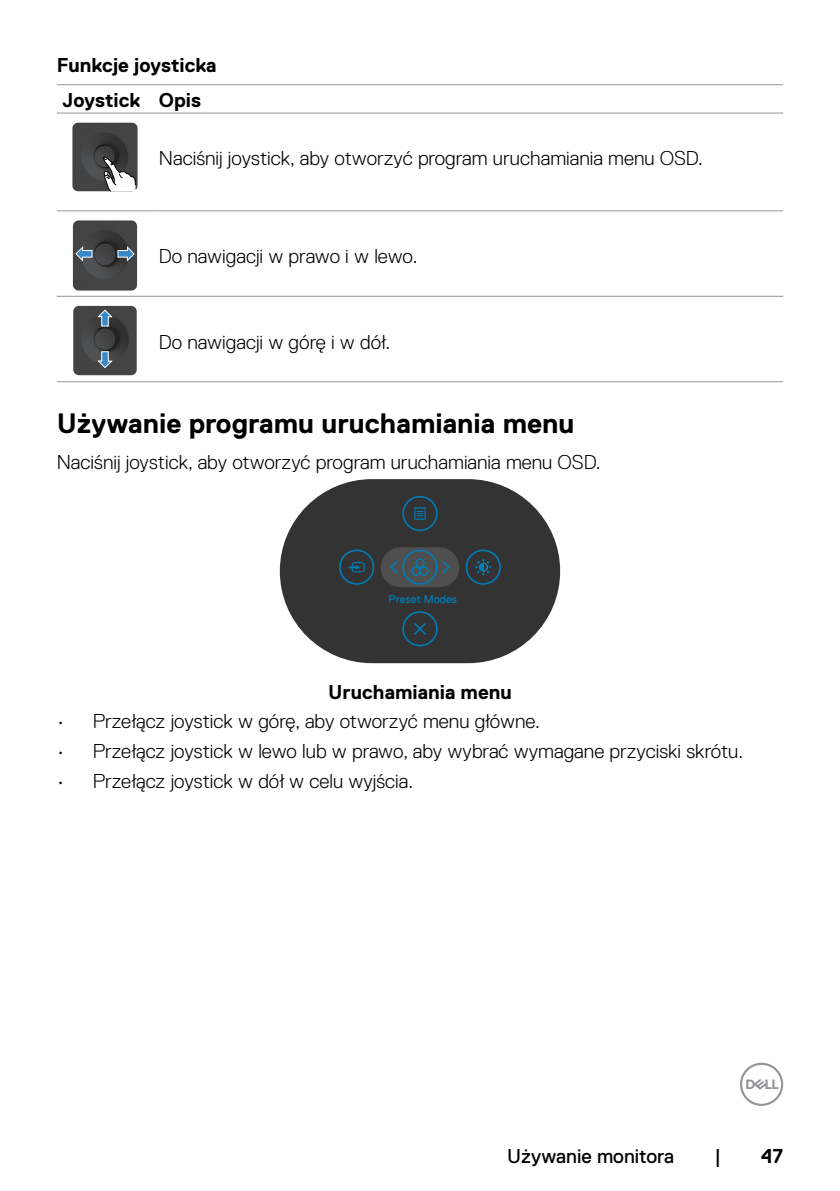
<style>
.page{position:relative;width:840px;height:1191px;background:#fff}
.page>*{position:absolute;margin:0;border:0;box-sizing:border-box;transform-origin:0 0}
.t1{font:700 28px "Dell Replica";color:#000}
.t2{font:300 20px "Dell Replica";color:#000}
.t3{font:700 20px/35px "Dell Replica";color:#000}
.t4{font:20px "Dell Replica";color:#000}
.t5{font:11.2px "Dell Replica";color:#007db8}
</style>
<div class="page">
<svg style="left:740px;top:1062px;width:42px;height:44px"></svg>
<hr style="left:57px;top:84px;width:96px;height:1px;background:#939598">
<hr style="left:153px;top:84px;width:629px;height:1px;background:#939598">
<hr style="left:57px;top:113px;width:96px;height:1px;background:#939598">
<hr style="left:153px;top:113px;width:629px;height:1px;background:#939598">
<hr style="left:57px;top:210px;width:96px;height:1px;background:#939598">
<hr style="left:153px;top:210px;width:629px;height:1px;background:#939598">
<hr style="left:57px;top:296px;width:96px;height:1px;background:#939598">
<hr style="left:153px;top:296px;width:629px;height:1px;background:#939598">
<hr style="left:57px;top:381px;width:96px;height:1px;background:#939598">
<hr style="left:153px;top:381px;width:629px;height:1px;background:#939598">
<img style="left:72px;top:123px;width:65px;height:68px">
<svg style="left:102px;top:155px;width:34px;height:36px"></svg>
<img style="left:73px;top:220px;width:64px;height:70px">
<svg style="left:75px;top:246px;width:17px;height:15px"></svg>
<svg style="left:117px;top:246px;width:18px;height:15px"></svg>
<img style="left:73px;top:306px;width:64px;height:69px">
<svg style="left:98px;top:309px;width:15px;height:17px"></svg>
<svg style="left:97px;top:351px;width:15px;height:17px"></svg>
<div style="left:280px;top:479px;width:280px;height:184px;background:#333;border-radius:92px"></div>
<div style="left:380px;top:547px;width:79px;height:40px;background:#4f4f4f;border-radius:20px"></div>
<svg style="left:442px;top:561px;width:8px;height:12px"></svg>
<svg style="left:390px;top:561px;width:7px;height:12px"></svg>
<svg style="left:414px;top:507px;width:11px;height:13px"></svg>
<div style="left:402px;top:496px;width:35px;height:35px;border:2px solid #007db8;border-radius:50%"></div>
<div style="left:465px;top:549px;width:35px;height:36px;border:2px solid #007db8;border-radius:50%"></div>
<div style="left:402px;top:611px;width:35px;height:35px;border:2px solid #007db8;border-radius:50%"></div>
<svg style="left:414px;top:622px;width:12px;height:13px"></svg>
<svg style="left:475px;top:559px;width:16px;height:16px"></svg>
<div style="left:339px;top:549px;width:35px;height:36px;border:2px solid #007db8;border-radius:50%"></div>
<svg style="left:348px;top:562px;width:16px;height:10px"></svg>
<div style="left:402px;top:549px;width:35px;height:36px;border:2px solid #007db8;border-radius:50%"></div>
<div style="left:415px;top:558px;width:9px;height:10px;border:1px solid #007db8;border-radius:50%"></div>
<div style="left:411px;top:566px;width:9px;height:10px;border:1px solid #007db8;border-radius:50%"></div>
<div style="left:419px;top:566px;width:9px;height:10px;border:1px solid #007db8;border-radius:50%"></div>
<p class="t3" style="left:57px;top:48px;width:161px">Funkcje joysticka<br>Joystick Opis</p>
<p class="t2" style="left:159px;top:147px;width:545px">Naciśnij joystick, aby otworzyć program uruchamiania menu OSD.</p>
<p class="t2" style="left:159px;top:245px;width:260px">Do nawigacji w prawo i w lewo.</p>
<p class="t2" style="left:159px;top:330px;width:232px">Do nawigacji w górę i w dół.</p>
<h1 class="t1" style="left:57px;top:408px;width:519px">Używanie programu uruchamiania menu</h1>
<p class="t2" style="left:57px;top:450px;width:545px">Naciśnij joystick, aby otworzyć program uruchamiania menu OSD.</p>
<p class="t5" style="left:388px;top:593px;width:70px">Preset Modes</p>
<p class="t3" style="left:328px;top:674px;width:185px">Uruchamiania menu</p>
<p class="t2" style="left:57px;top:710px;width:484px">• Przełącz joystick w górę, aby otworzyć menu główne.</p>
<p class="t2" style="left:57px;top:740px;width:687px">• Przełącz joystick w lewo lub w prawo, aby wybrać wymagane przyciski skrótu.</p>
<p class="t2" style="left:57px;top:769px;width:358px">• Przełącz joystick w dół w celu wyjścia.</p>
<p class="t4" style="left:507px;top:1144px;width:168px">Używanie monitora</p>
<p class="t4" style="left:714px;top:1144px;width:8px">|</p>
<p class="t3" style="left:760px;top:1138px;width:23px">47</p>
</div>
